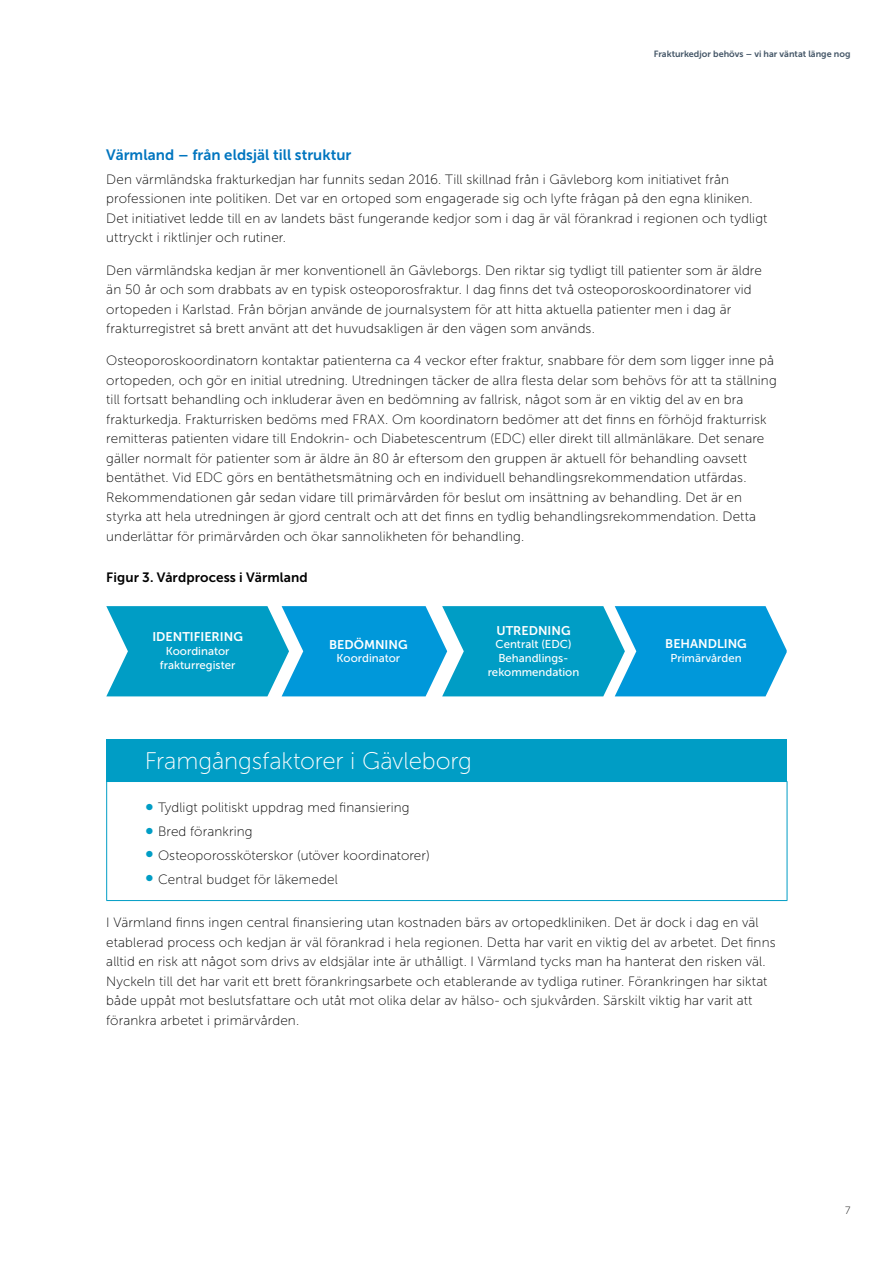
<style>
.page{position:relative;width:893px;height:1263px;background:#fff}
.page>*{position:absolute;margin:0;border:0;box-sizing:border-box;transform-origin:0 0}
.t1{font:24px "Museo Sans 100";letter-spacing:-.005em;color:#fff}
.t2{font:15px "Museo Sans 700";letter-spacing:.005em;color:#0075bf}
.t3{font:13.5px/19.5px "Museo Sans 100";letter-spacing:.01em;color:#000}
.t4{font:13.5px "Museo Sans 700";letter-spacing:.01em;color:#000}
.t5{font:12.6px "Museo Sans 700";color:#fff}
.t6{font:11.4px/13.6px "Museo Sans 500";color:#fff;text-align:center}
.t7{font:10.5px "Museo Sans 100";color:#000}
.t8{font:9px "Museo Sans 700";color:#445667}
.s1{font-size:24px;color:#009dc5}
</style>
<div class="page">
<svg style="left:106px;top:606px;width:681px;height:90px;background:#18a4d3"></svg>
<div style="left:107px;top:739px;width:680px;height:42px;background:#009dc5"></div>
<hr style="left:106px;top:781px;width:681px;height:1px;background:#009dc5">
<hr style="left:106px;top:782px;width:1px;height:118px;background:#009dc5">
<hr style="left:787px;top:782px;width:1px;height:118px;background:#009dc5">
<hr style="left:106px;top:900px;width:681px;height:1px;background:#009dc5">
<p class="t8" style="left:654px;top:49px;width:198px">Frakturkedjor behövs – vi har väntat länge nog</p>
<p class="t2" style="left:106px;top:147px;width:247px">Värmland – från eldsjäl till struktur</p>
<p class="t3" style="left:106px;top:170px;width:663px">Den värmländska frakturkedjan har funnits sedan 2016. Till skillnad från i Gävleborg kom initiativet från professionen inte politiken. Det var en ortoped som engagerade sig och lyfte frågan på den egna kliniken.<br>Det initiativet ledde till en av landets bäst fungerande kedjor som i dag är väl förankrad i regionen och tydligt uttryckt i riktlinjer och rutiner.</p>
<p class="t3" style="left:106px;top:260px;width:657px">Den värmländska kedjan är mer konventionell än Gävleborgs. Den riktar sig tydligt till patienter som är äldre än 50 år och som drabbats av en typisk osteoporosfraktur. I dag finns det två osteoporoskoordinatorer vid ortopeden i Karlstad. Från början använde de journalsystem för att hitta aktuella patienter men i dag är frakturregistret så brett använt att det huvudsakligen är den vägen som används.</p>
<p class="t3" style="left:106px;top:351px;width:672px">Osteoporoskoordinatorn kontaktar patienterna ca 4 veckor efter fraktur, snabbare för dem som ligger inne på ortopeden, och gör en initial utredning. Utredningen täcker de allra flesta delar som behövs för att ta ställning till fortsatt behandling och inkluderar även en bedömning av fallrisk, något som är en viktig del av en bra frakturkedja. Frakturrisken bedöms med FRAX. Om koordinatorn bedömer att det finns en förhöjd frakturrisk remitteras patienten vidare till Endokrin- och Diabetescentrum (EDC) eller direkt till allmänläkare. Det senare gäller normalt för patienter som är äldre än 80 år eftersom den gruppen är aktuell för behandling oavsett bentäthet. Vid EDC görs en bentäthetsmätning och en individuell behandlingsrekommendation utfärdas.<br>Rekommendationen går sedan vidare till primärvården för beslut om insättning av behandling. Det är en styrka att hela utredningen är gjord centralt och att det finns en tydlig behandlingsrekommendation. Detta underlättar för primärvården och ökar sannolikheten för behandling.</p>
<p class="t4" style="left:106px;top:569px;width:203px">Figur 3. Vårdprocess i Värmland</p>
<p class="t5" style="left:152px;top:630px;width:92px">IDENTIFIERING</p>
<p class="t6" style="left:160px;top:644px;width:77px">Koordinator frakturregister</p>
<p class="t5" style="left:329px;top:637px;width:80px">BEDÖMNING</p>
<p class="t6" style="left:337px;top:652px;width:65px">Koordinator</p>
<p class="t5" style="left:496px;top:623px;width:76px">UTREDNING</p>
<p class="t6" style="left:488px;top:638px;width:93px">Centralt (EDC)<br>Behandlings&shy;rekommendation</p>
<p class="t5" style="left:665px;top:637px;width:83px">BEHANDLING</p>
<p class="t6" style="left:671px;top:651px;width:72px">Primärvården</p>
<h1 class="t1" style="left:145px;top:748px;width:328px">Framgångsfaktorer i Gävleborg</h1>
<p class="t3" style="left:145px;top:798px;width:266px"><span class="s1">•</span> Tydligt politiskt uppdrag med finansiering</p>
<p class="t3" style="left:145px;top:822px;width:109px"><span class="s1">•</span> Bred förankring</p>
<p class="t3" style="left:145px;top:845px;width:286px"><span class="s1">•</span> Osteoporossköterskor (utöver koordinatorer)</p>
<p class="t3" style="left:145px;top:869px;width:194px"><span class="s1">•</span> Central budget för läkemedel</p>
<p class="t3" style="left:106px;top:913px;width:671px">I Värmland finns ingen central finansiering utan kostnaden bärs av ortopedkliniken. Det är dock i dag en väl etablerad process och kedjan är väl förankrad i hela regionen. Detta har varit en viktig del av arbetet. Det finns alltid en risk att något som drivs av eldsjälar inte är uthålligt. I Värmland tycks man ha hanterat den risken väl.<br>Nyckeln till det har varit ett brett förankringsarbete och etablerande av tydliga rutiner. Förankringen har siktat både uppåt mot beslutsfattare och utåt mot olika delar av hälso- och sjukvården. Särskilt viktig har varit att förankra arbetet i primärvården.</p>
<p class="t7" style="left:845px;top:1204px;width:7px">7</p>
</div>
